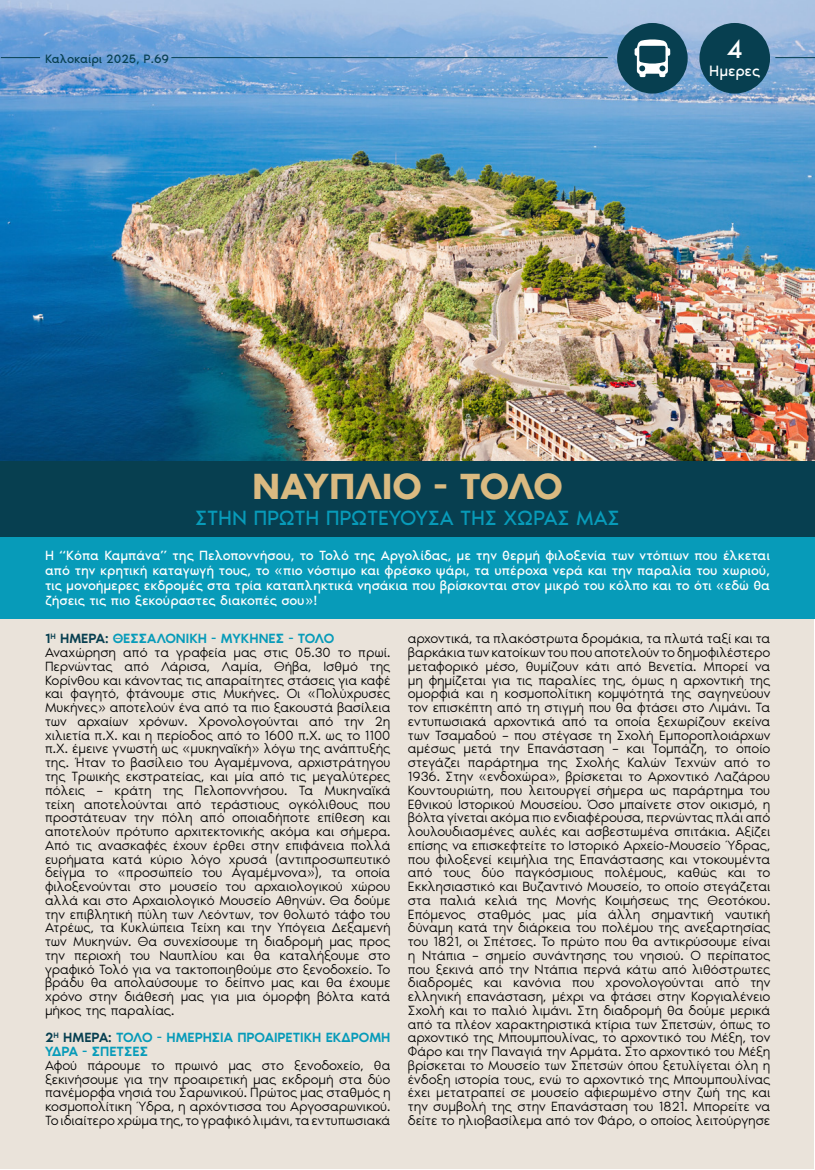
<style>
.page{position:relative;width:815px;height:1170px;background:#fff}
.page>*{position:absolute;margin:0;border:0;box-sizing:border-box;transform-origin:0 0}
.t1{font:600 37.5px "Noir Pro";letter-spacing:-.01em;color:#daba81}
.t2{font:27.5px "Noir Pro";color:#fff}
.t3{font:21.25px "Noir Pro";letter-spacing:-.01em;color:#079bb9}
.t4{font:15.38px "Noir Pro";letter-spacing:-.01em;color:#fff}
.t5{font:300 13.75px/13.8px "Noir Pro";letter-spacing:-.01em;color:#000;text-align:justify}
.t6{font:13.75px/15px "Noir Pro";letter-spacing:-.01em;color:#fff;text-align:justify}
.t7{font:500 13.75px/13.8px "Noir Pro";color:#079bb9}
.t8{font:12.5px "Noir Pro";letter-spacing:-.01em;color:#073f50}
.s1{font-weight:500;color:#073f50}
.s2{font-weight:500;color:#079bb9}
.s3{color:#073f50}
</style>
<div class="page">
<div style="left:0;top:0;width:814px;height:1168px;background:#eae3da"></div>
<div style="left:0;top:537px;width:815px;height:81px;background:#079bb9"></div>
<img style="left:1px;top:0;width:814px;height:461px">
<div style="left:0;top:461px;width:815px;height:76px;background:#073f50"></div>
<hr style="left:1px;top:57px;width:39px;height:1px;background:#073f50">
<hr style="left:171px;top:57px;width:437px;height:1px;background:#073f50">
<div style="left:699px;top:23px;width:71px;height:71px;background:#073f50;border-radius:50%"></div>
<div style="left:617px;top:23px;width:71px;height:71px;background:#073f50;border-radius:50%"></div>
<svg style="left:634px;top:39px;width:36px;height:38px"></svg>
<hr style="left:775px;top:57px;width:40px;height:1px;background:#073f50">
<p class="t8" style="left:45px;top:49px;width:126px">Καλοκαίρι 2025, P.69</p>
<h2 class="t2" style="left:726px;top:27px;width:18px">4</h2>
<p class="t4" style="left:709px;top:59px;width:52px">Ημερες</p>
<h1 class="t1" style="left:252px;top:456px;width:310px">ΝΑΎΠΛΙΟ - ΤΟΛΌ</h1>
<h3 class="t3" style="left:195px;top:501px;width:426px">ΣΤΗΝ ΠΡΩΤΗ ΠΡΩΤΕΥΟΥΣΑ ΤΗΣ ΧΩΡΑΣ ΜΑΣ</h3>
<p class="t6" style="left:45px;top:546px;width:727px">Η “Κόπα Καμπάνα” της Πελοποννήσου, το Τολό της Αργολίδας, με την θερμή φιλοξενία των ντόπιων που έλκεται από την κρητική καταγωγή τους, το «πιο νόστιμο και φρέσκο ψάρι, τα υπέροχα νερά και την παραλία του χωριού, τις μονοήμερες εκδρομές στα τρία καταπληκτικά νησάκια που βρίσκονται στον μικρό του κόλπο και το ότι «εδώ θα ζήσεις τις πιο ξεκούραστες διακοπές σου»!</p>
<p class="t5" style="left:45px;top:631px;width:347px;text-align:left"><span class="s1">1</span><sup>Η</sup> <span class="s1">ΗΜΕΡΑ:</span> <span class="s2">ΘΕΣΣΑΛΟΝΊΚΗ - ΜΥΚΉΝΕΣ - ΤΟΛΌ </span>Αναχώρηση από τα γραφεία μας στις 05.30 το πρωί.<br>Περνώντας από Λάρισα, Λαμία, Θήβα, Ισθμό της Κορίνθου και κάνοντας τις απαραίτητες στάσεις για καφέ και φαγητό, φτάνουμε στις Μυκήνες. Οι «Πολύχρυσες Μυκήνες» αποτελούν ένα από τα πιο ξακουστά βασίλεια των αρχαίων χρόνων. Χρονολογούνται από την 2η χιλιετία π.Χ. και η περίοδος από το 1600 π.Χ. ως το 1100 π.Χ. έμεινε γνωστή ως «μυκηναϊκή» λόγω της ανάπτυξής της. Ήταν το βασίλειο του Αγαμέμνονα, αρχιστράτηγου της Τρωικής εκστρατείας, και μία από τις μεγαλύτερες πόλεις – κράτη της Πελοποννήσου. Τα Μυκηναϊκά τείχη αποτελούνται από τεράστιους ογκόλιθους που προστάτευαν την πόλη από οποιαδήποτε επίθεση και αποτελούν πρότυπο αρχιτεκτονικής ακόμα και σήμερα.<br>Από τις ανασκαφές έχουν έρθει στην επιφάνεια πολλά ευρήματα κατά κύριο λόγο χρυσά (αντιπροσωπευτικό δείγμα το «προσωπείο του Αγαμέμνονα»), τα οποία φιλοξενούνται στο μουσείο του αρχαιολογικού χώρου αλλά και στο Αρχαιολογικό Μουσείο Αθηνών. Θα δούμε την επιβλητική πύλη των Λεόντων, τον θολωτό τάφο του Ατρέως, τα Κυκλώπεια Τείχη και την Υπόγεια Δεξαμενή των Μυκηνών. Θα συνεχίσουμε τη διαδρομή μας προς την περιοχή του Ναυπλίου και θα καταλήξουμε στο γραφικό Τολό για να τακτοποιηθούμε στο ξενοδοχείο. Το βράδυ θα απολαύσουμε το δείπνο μας και θα έχουμε χρόνο στην διάθεσή μας για μια όμορφη βόλτα κατά μήκος της παραλίας.</p>
<p class="t7" style="left:45px;top:1029px;width:345px"><span class="s3">2</span><sup>Η</sup> <span class="s3">ΗΜΕΡΑ:</span> ΤΟΛΌ - ΗΜΕΡΉΣΙΑ ΠΡΟΑΙΡΕΤΙΚΉ ΕΚΔΡΟΜΉ<br>ΎΔΡΑ - ΣΠΈΤΣΕΣ</p>
<p class="t5" style="left:45px;top:1057px;width:347px">Αφού πάρουμε το πρωινό μας στο ξενοδοχείο, θα ξεκινήσουμε για την προαιρετική μας εκδρομή στα δύο πανέμορφα νησιά του Σαρωνικού. Πρώτος μας σταθμός η κοσμοπολίτικη Ύδρα, η αρχόντισσα του Αργοσαρωνικού.<br>Το ιδιαίτερο χρώμα της, το γραφικό λιμάνι, τα εντυπωσιακά</p>
<p class="t5" style="left:408px;top:631px;width:364px">αρχοντικά, τα πλακόστρωτα δρομάκια, τα πλωτά ταξί και τα βαρκάκια των κατοίκων του που αποτελούν το δημοφιλέστερο μεταφορικό μέσο, θυμίζουν κάτι από Βενετία. Μπορεί να μη φημίζεται για τις παραλίες της, όμως η αρχοντική της ομορφιά και η κοσμοπολίτικη κομψότητά της σαγηνεύουν τον επισκέπτη από τη στιγμή που θα φτάσει στο Λιμάνι. Τα εντυπωσιακά αρχοντικά από τα οποία ξεχωρίζουν εκείνα των Τσαμαδού – που στέγασε τη Σχολή Εμποροπλοιάρχων αμέσως μετά την Επανάσταση – και Τομπάζη, το οποίο στεγάζει παράρτημα της Σχολής Καλών Τεχνών από το 1936. Στην «ενδοχώρα», βρίσκεται το Αρχοντικό Λαζάρου Κουντουριώτη, που λειτουργεί σήμερα ως παράρτημα του Εθνικού Ιστορικού Μουσείου. Όσο μπαίνετε στον οικισμό, η βόλτα γίνεται ακόμα πιο ενδιαφέρουσα, περνώντας πλάι από λουλουδιασμένες αυλές και ασβεστωμένα σπιτάκια. Αξίζει επίσης να επισκεφτείτε το Ιστορικό Αρχείο-Mουσείο Ύδρας, που φιλοξενεί κειμήλια της Επανάστασης και ντοκουμέντα από τους δύο παγκόσμιους πολέμους, καθώς και το Εκκλησιαστικό και Βυζαντινό Μουσείο, το οποίο στεγάζεται στα παλιά κελιά της Μονής Κοιμήσεως της Θεοτόκου.<br>Επόμενος σταθμός μας μία άλλη σημαντική ναυτική δύναμη κατά την διάρκεια του πολέμου της ανεξαρτησίας του 1821, οι Σπέτσες. Το πρώτο που θα αντικρύσουμε είναι η Ντάπια – σημείο συνάντησης του νησιού. Ο περίπατος που ξεκινά από την Ντάπια περνά κάτω από λιθόστρωτες διαδρομές και κανόνια που χρονολογούνται από την ελληνική επανάσταση, μέχρι να φτάσει στην Κοργιαλένειο Σχολή και το παλιό λιμάνι. Στη διαδρομή θα δούμε μερικά από τα πλέον χαρακτηριστικά κτίρια των Σπετσών, όπως το αρχοντικό της Μπουμπουλίνας, το αρχοντικό του Μέξη, τον Φάρο και την Παναγιά την Αρμάτα. Στο αρχοντικό του Μέξη βρίσκεται το Μουσείο των Σπετσών όπου ξετυλίγεται όλη η ένδοξη ιστορία τους, ενώ το αρχοντικό της Μπουμπουλίνας έχει μετατραπεί σε μουσείο αφιερωμένο στην ζωή της και την συμβολή της στην Επανάσταση του 1821. Μπορείτε να δείτε το ηλιοβασίλεμα από τον Φάρο, ο οποίος λειτούργησε</p>
</div>
